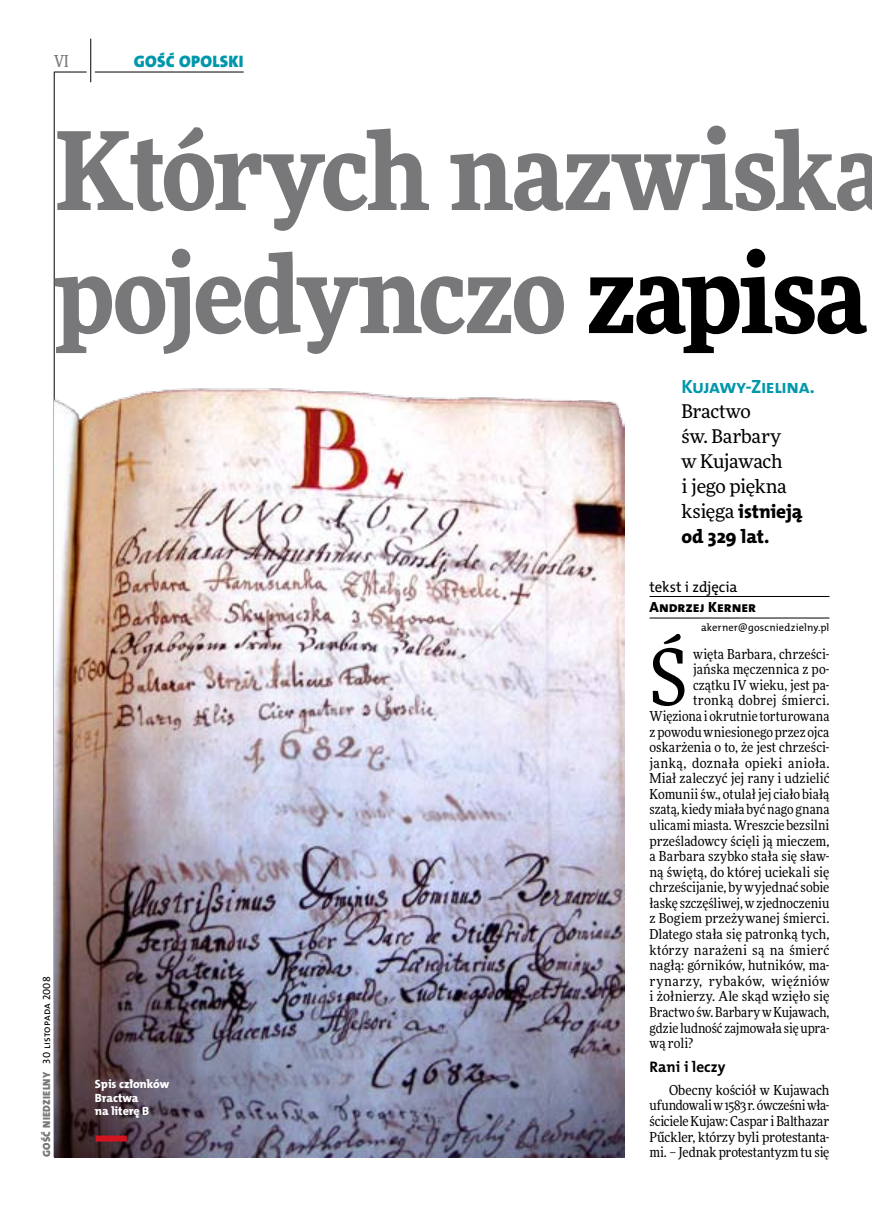
<style>
.page{position:relative;width:872px;height:1221px;background:#fff}
.page>*{position:absolute;margin:0;border:0;box-sizing:border-box;transform-origin:0 0}
.t1{font:900 108px/123px "Freeday Narrow";letter-spacing:-.02em;color:#787779}
.t2{font:78.15px "Freeday Narrow News";color:#000}
.t3{font:19.35px/24.9px "The Mix HP8 Ex Bld";color:#000}
.t4{font:19.35px "The Mix HP7 Bld";letter-spacing:-.025em;color:#0097aa}
.t5{font:18.9px/24.9px "Freeday News";letter-spacing:-.02em;color:#000}
.t6{font:16.65px "The Mix HP9 Blk";letter-spacing:.02em;color:#0097aa}
.t7{font:500 16.5px "Freeday Narrow";color:#787779;scale:.9 1}
.t8{font:15.3px "The Mix HP7 Bld";color:#000}
.t9{font:14.85px "The Mix HP5 Plain";letter-spacing:-.01em;color:#000}
.t10{font:14.85px "The Mix HP8 Ex Bld";color:#000}
.t11{font:13.8px/15.6px "Freeday Narrow News";letter-spacing:.005em;color:#000;text-align:justify}
.t12{font:13.8px "Freeday Narrow News";letter-spacing:.025em;color:#000}
.t13{font:13.8px "Freeday Narrow News";letter-spacing:.035em;color:#000}
.t14{font:12px/13.5px "The Mix HP8 Ex Bld";letter-spacing:-.005em;color:#fff}
.t15{font:10.5px "The Mix HP5 Plain";letter-spacing:.015em;color:#000}
.s1{color:#000}
.s2{font-family:"The Mix HP9 Blk";color:#787779}
.s3{font-family:"Freeday News";font-size:18.9px}
</style>
<div class="page">
<hr style="left:54px;top:72px;width:1px;height:1085px;background:#000">
<hr style="left:90px;top:39px;width:1px;height:43px;background:#000">
<hr style="left:54px;top:72px;width:33px;height:1px;background:#000">
<hr style="left:95px;top:72px;width:149px;height:1px;background:#000">
<hr style="left:649px;top:596px;width:180px;height:1px;background:#000">
<hr style="left:649px;top:617px;width:180px;height:1px;background:#000">
<img style="left:54px;top:378px;width:570px;height:778px">
<div style="left:96px;top:1135px;width:31px;height:6px;background:#d4151f"></div>
<p class="t7" style="left:54px;top:50px;width:17px">VI</p>
<p class="t6" style="left:134px;top:50px;width:111px">GOŚĆ OPOLSKI</p>
<h1 class="t1" style="left:55px;top:106px;width:833px">Których nazwiska pojedynczo <span class="s1">zapisa</span></h1>
<p class="t15" style="left:40px;top:1156px;width:182px;rotate:-90deg"><span class="s2">GOŚĆ NIEDZIELNY</span> 30 listopada 2008</p>
<p class="t14" style="left:95px;top:1077px;width:76px">Spis członków<br>Bractwa<br>na literę B</p>
<h3 class="t4" style="left:681px;top:374px;width:135px">Kujawy-Zielina.</h3>
<h3 class="t5" style="left:681px;top:398px;width:107px">Bractwo<br>św. Barbary w Kujawach i jego piękna</h3>
<h3 class="t3" style="left:681px;top:499px;width:123px"><span class="s3">księga</span> istnieją od 329 lat.</h3>
<p class="t9" style="left:649px;top:577px;width:90px">tekst i zdjęcia</p>
<p class="t10" style="left:649px;top:597px;width:108px">Andrzej Kerner</p>
<p class="t15" style="left:701px;top:620px;width:130px">akerner@goscniedzielny.pl</p>
<h2 class="t2" style="left:649px;top:629px;width:40px">Ś</h2>
<p class="t11" style="left:693px;top:645px;width:138px">więta Barbara, chrześci-</p>
<p class="t11" style="left:693px;top:661px;width:138px">jańska męczennica z po-</p>
<p class="t11" style="left:693px;top:677px;width:138px">czątku IV wieku, jest pa-</p>
<p class="t11" style="left:693px;top:692px;width:138px">tronką dobrej śmierci.</p>
<p class="t11" style="left:649px;top:708px;width:181px">Więziona i okrutnie torturowana</p>
<p class="t11" style="left:649px;top:723px;width:181px">z powodu wniesionego przez ojca</p>
<p class="t11" style="left:649px;top:739px;width:181px">oskarżenia o to, że jest chrześci-</p>
<p class="t12" style="left:649px;top:754px;width:181px">janką, doznała opieki anioła.</p>
<p class="t11" style="left:649px;top:770px;width:181px">Miał zaleczyć jej rany i udzielić</p>
<p class="t11" style="left:649px;top:786px;width:181px">Komunii św., otulał jej ciało białą</p>
<p class="t11" style="left:649px;top:801px;width:181px">szatą, kiedy miała być nago gnana</p>
<p class="t11" style="left:649px;top:817px;width:181px">ulicami miasta. Wreszcie bezsilni</p>
<p class="t11" style="left:649px;top:832px;width:181px">prześladowcy ścięli ją mieczem,</p>
<p class="t11" style="left:649px;top:848px;width:181px">a Barbara szybko stała się sław-</p>
<p class="t11" style="left:649px;top:863px;width:181px">ną świętą, do której uciekali się</p>
<p class="t11" style="left:649px;top:879px;width:181px">chrześcijanie, by wyjednać sobie</p>
<p class="t11" style="left:649px;top:895px;width:181px">łaskę szczęśliwej, wzjednoczeniu</p>
<p class="t11" style="left:649px;top:910px;width:181px">z Bogiem przeżywanej śmierci.</p>
<p class="t11" style="left:649px;top:926px;width:181px">Dlatego stała się patronką tych,</p>
<p class="t11" style="left:649px;top:941px;width:181px">którzy narażeni są na śmierć</p>
<p class="t11" style="left:649px;top:957px;width:181px">nagłą: górników, hutników, ma-</p>
<p class="t13" style="left:649px;top:972px;width:181px">rynarzy, rybaków, więźniów</p>
<p class="t11" style="left:649px;top:988px;width:181px">i żołnierzy. Ale skąd wzięło się</p>
<p class="t11" style="left:649px;top:1004px;width:181px">Bractwo św. Barbary wKujawach,</p>
<p class="t11" style="left:649px;top:1019px;width:181px">gdzie ludność zajmowała się upra-</p>
<p class="t11" style="left:649px;top:1035px;width:45px">wą roli?</p>
<p class="t8" style="left:649px;top:1057px;width:77px">Rani i leczy</p>
<p class="t11" style="left:649px;top:1081px;width:181px;text-indent:20px">Obecny kościół w Kujawach ufundowali w1583r. ówcześni wła&shy;ściciele Kujaw: Caspar i Balthazar Pűckler, którzy byli protestanta&shy;mi. – Jednak protestantyzm tu się</p>
</div>
